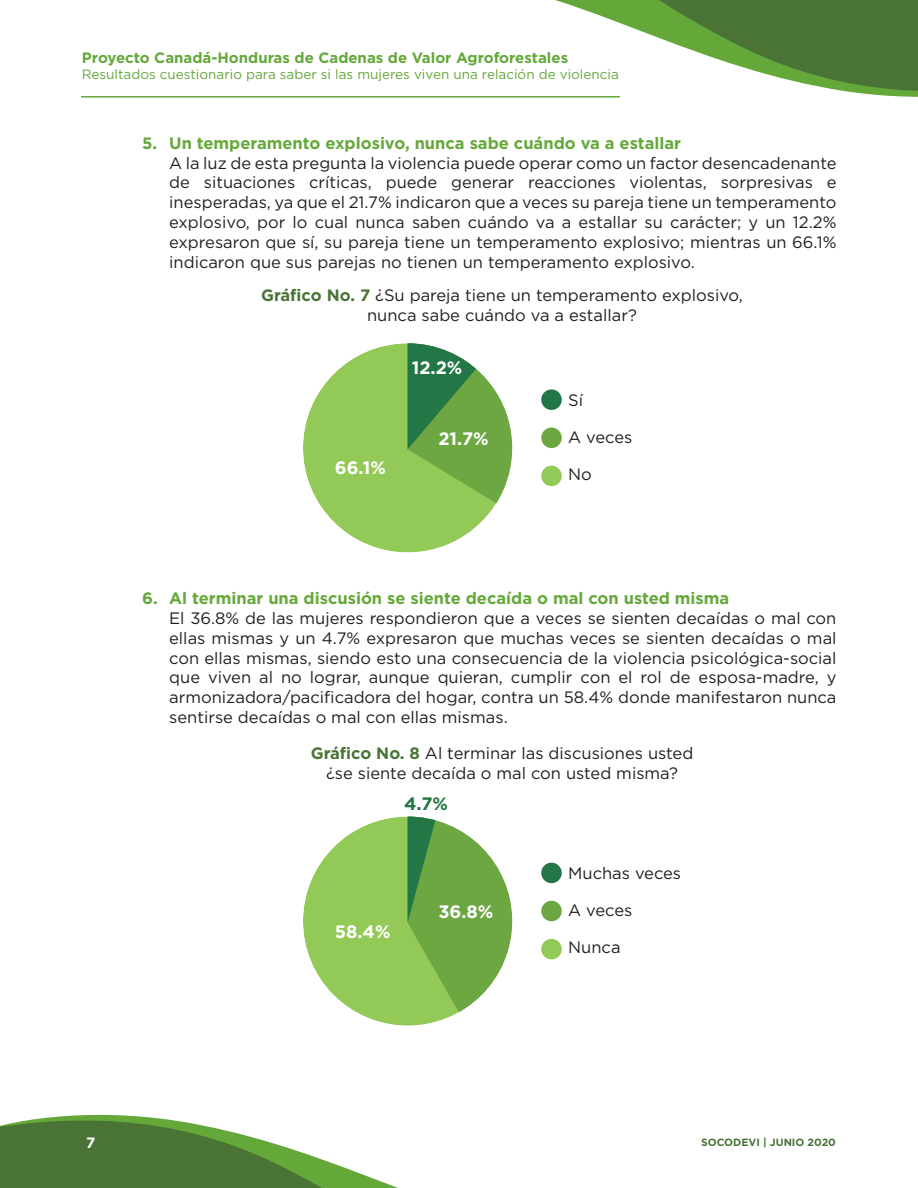
<style>
.page{position:relative;width:918px;height:1188px;background:#fff}
.page>*{position:absolute;margin:0;border:0;box-sizing:border-box;transform-origin:0 0}
.t1{font:700 18px "Gotham";color:#fff}
.t2{font:700 18px "Gotham";color:#237646}
.t3{font:16.5px/19.8px "Gotham";color:#231f20;text-align:justify}
.t4{font:700 16.5px "Gotham";color:#64a83a}
.t5{font:700 15px "Gotham";color:#64a83a}
.t6{font:700 15px "Gotham";color:#fff}
.t7{font:13.5px "Gotham";color:#64a83a}
.t8{font:700 10.5px "Gotham";color:#497436}
.s1{font-weight:700;color:#497436}
</style>
<div class="page">
<svg style="left:0;top:1114px;width:398px;height:74px"></svg>
<hr style="left:81px;top:96px;width:539px;height:2px;background:#64a83a">
<svg style="left:501px;top:0;width:417px;height:98px"></svg>
<div style="left:303px;top:343px;width:209px;height:209px;background:#93ca57;border-radius:50%"></div>
<svg style="left:408px;top:343px;width:104px;height:191px"></svg>
<div style="left:303px;top:817px;width:209px;height:209px;background:#93ca57;border-radius:50%"></div>
<svg style="left:408px;top:817px;width:104px;height:209px"></svg>
<div style="left:541px;top:389px;width:21px;height:21px;background:#237646;border-radius:50%"></div>
<div style="left:541px;top:428px;width:21px;height:20px;background:#6da742;border-radius:50%"></div>
<div style="left:541px;top:466px;width:21px;height:20px;background:#93ca57;border-radius:50%"></div>
<div style="left:541px;top:863px;width:21px;height:20px;background:#237646;border-radius:50%"></div>
<div style="left:541px;top:901px;width:21px;height:20px;background:#6da742;border-radius:50%"></div>
<div style="left:541px;top:939px;width:21px;height:20px;background:#93ca57;border-radius:50%"></div>
<p class="t5" style="left:82px;top:48px;width:488px">Proyecto Canadá-Honduras de Cadenas de Valor Agroforestales</p>
<p class="t7" style="left:82px;top:66px;width:538px">Resultados cuestionario para saber si las mujeres viven una relación de violencia</p>
<p class="t4" style="left:142px;top:132px;width:540px">5. Un temperamento explosivo, nunca sabe cuándo va a estallar</p>
<p class="t3" style="left:169px;top:152px;width:669px">A la luz de esta pregunta la violencia puede operar como un factor desencadenante de situaciones críticas, puede generar reacciones violentas, sorpresivas e inesperadas, ya que el 21.7% indicaron que a veces su pareja tiene un temperamento explosivo, por lo cual nunca saben cuándo va a estallar su carácter; y un 12.2% expresaron que sí, su pareja tiene un temperamento explosivo; mientras un 66.1% indicaron que sus parejas no tienen un temperamento explosivo.</p>
<p class="t3" style="left:261px;top:285px;width:483px"><span class="s1">Gráfico No. 7</span> ¿Su pareja tiene un temperamento explosivo,</p>
<p class="t3" style="left:367px;top:305px;width:271px">nunca sabe cuándo va a estallar?</p>
<p class="t1" style="left:335px;top:455px;width:53px">66.1%</p>
<p class="t1" style="left:412px;top:356px;width:52px">12.2%</p>
<p class="t1" style="left:438px;top:427px;width:52px">21.7%</p>
<p class="t3" style="left:568px;top:390px;width:16px">Sí</p>
<p class="t3" style="left:568px;top:427px;width:66px">A veces</p>
<p class="t3" style="left:568px;top:464px;width:25px">No</p>
<p class="t4" style="left:142px;top:587px;width:589px">6. Al terminar una discusión se siente decaída o mal con usted misma</p>
<p class="t3" style="left:169px;top:608px;width:669px">El 36.8% de las mujeres respondieron que a veces se sienten decaídas o mal con ellas mismas y un 4.7% expresaron que muchas veces se sienten decaídas o mal con ellas mismas, siendo esto una consecuencia de la violencia psicológica-social que viven al no lograr, aunque quieran, cumplir con el rol de esposa-madre, y armonizadora/pacificadora del hogar, contra un 58.4% donde manifestaron nunca sentirse decaídas o mal con ellas mismas.</p>
<p class="t3" style="left:311px;top:743px;width:384px"><span class="s1">Gráfico No. 8</span> Al terminar las discusiones usted</p>
<p class="t3" style="left:326px;top:763px;width:354px">¿se siente decaída o mal con usted misma?</p>
<p class="t6" style="left:86px;top:1133px;width:11px">7</p>
<p class="t2" style="left:404px;top:792px;width:45px">4.7%</p>
<p class="t1" style="left:335px;top:919px;width:57px">58.4%</p>
<p class="t1" style="left:438px;top:900px;width:57px">36.8%</p>
<p class="t3" style="left:568px;top:863px;width:114px">Muchas veces</p>
<p class="t3" style="left:568px;top:900px;width:66px">A veces</p>
<p class="t3" style="left:568px;top:937px;width:54px">Nunca</p>
<p class="t8" style="left:701px;top:1135px;width:136px">SOCODEVI | JUNIO 2020</p>
</div>
